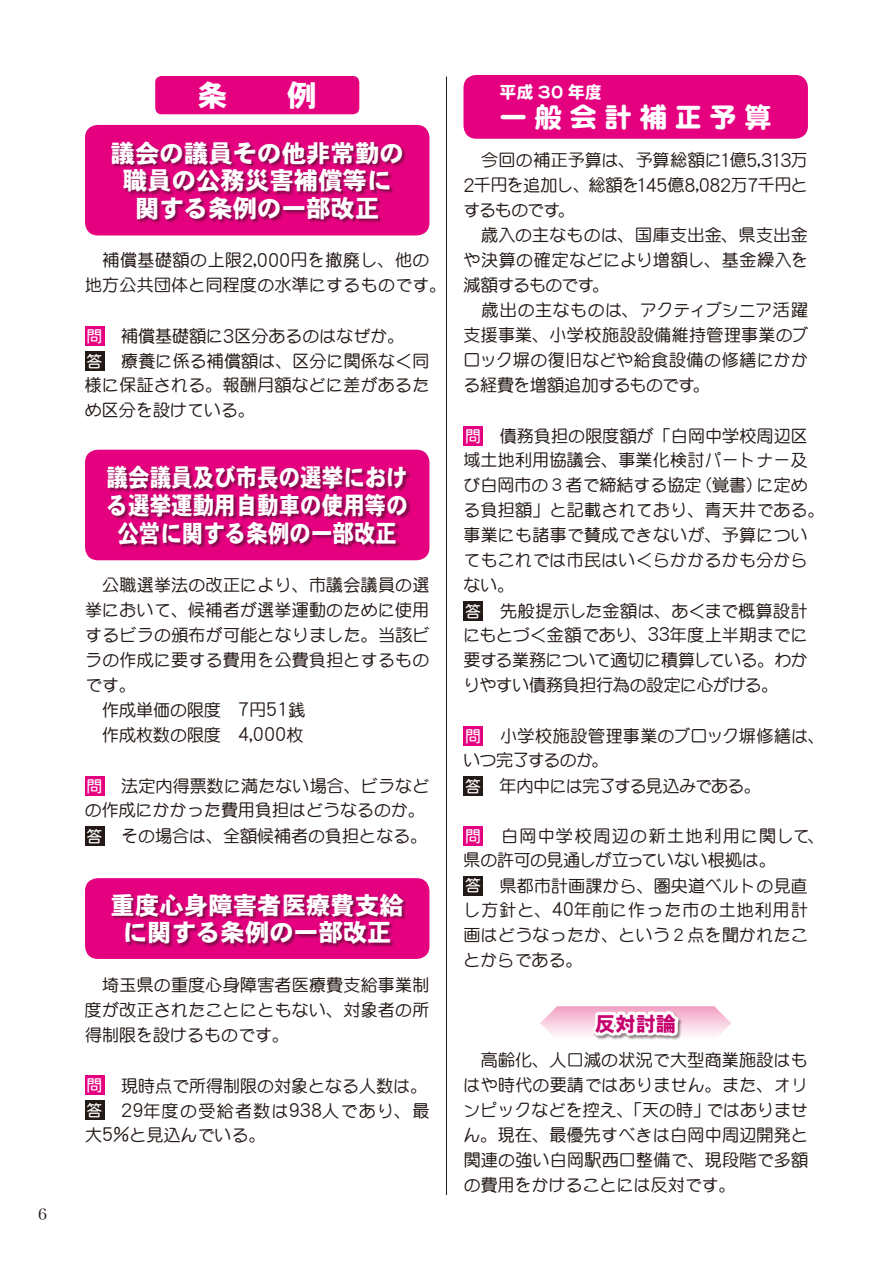
<style>
.page{position:relative;width:893px;height:1263px;background:#fff}
.page>*{position:absolute;margin:0;border:0;box-sizing:border-box;transform-origin:0 0}
.t1{font:29.7px "DFPHS Gothic CID W9";color:#fff}
.t2{font:600 27.6px "DFP Maru Gothic CID";letter-spacing:.265em;color:#fff}
.t3{font:24.45px/27.6px "DFPHS Gothic CID W9";color:#fff;text-align:center}
.t4{font:24.45px/27.6px "DFPHS Gothic CID W9";color:#fff;text-align:center;scale:.88 1}
.t5{font:20.25px "DFPHS Gothic CID W9";color:#c6006f}
.t6{font:500 16.95px/25px "DFP Maru Gothic CID";letter-spacing:.015em;color:#231916;text-align:justify}
.t7{font:500 16.95px "DFP Maru Gothic CID";letter-spacing:-.03em;color:#231916}
.t8{font:600 16.95px "DFP Maru Gothic CID";color:#fff}
.t9{font:15.45px "Hira Min Pro W3";color:#231916}
.s1{font-size:18.75px}
.s2{font-family:"DFPHS Maru Gothic CID W4";font-weight:400;font-size:15.9px;color:#fff}
</style>
<div class="page">
<hr style="left:446px;top:77px;width:1px;height:1118px;background:#231916">
<div style="left:155px;top:76px;width:204px;height:38px;background:#e4007f;border-radius:6px"></div>
<div style="left:85px;top:125px;width:344px;height:110px;background:#e4007f;border-radius:13px"></div>
<div style="left:111px;top:141px;width:295px;height:83px;background:#231916;opacity:.5"></div>
<div style="left:85px;top:326px;width:19px;height:19px;background:#e4007f"></div>
<div style="left:85px;top:351px;width:19px;height:19px;background:#231916"></div>
<div style="left:85px;top:450px;width:344px;height:110px;background:#e4007f;border-radius:13px"></div>
<div style="left:107px;top:466px;width:304px;height:83px;background:#231916;opacity:.5"></div>
<div style="left:85px;top:776px;width:19px;height:19px;background:#e4007f"></div>
<div style="left:85px;top:826px;width:19px;height:19px;background:#231916"></div>
<div style="left:85px;top:878px;width:344px;height:81px;background:#e4007f;border-radius:13px"></div>
<div style="left:112px;top:893px;width:296px;height:55px;background:#231916;opacity:.5"></div>
<div style="left:85px;top:1076px;width:19px;height:19px;background:#e4007f"></div>
<div style="left:85px;top:1101px;width:19px;height:19px;background:#231916"></div>
<div style="left:463px;top:75px;width:345px;height:64px;background:#e4007f;border-radius:13px"></div>
<div style="left:463px;top:426px;width:20px;height:19px;background:#e4007f"></div>
<div style="left:463px;top:601px;width:20px;height:19px;background:#231916"></div>
<div style="left:463px;top:726px;width:20px;height:19px;background:#e4007f"></div>
<div style="left:463px;top:776px;width:20px;height:19px;background:#231916"></div>
<div style="left:463px;top:826px;width:20px;height:19px;background:#e4007f"></div>
<div style="left:463px;top:876px;width:20px;height:19px;background:#231916"></div>
<svg style="left:540px;top:1006px;width:191px;height:34px"></svg>
<p class="t9" style="left:38px;top:1201px;width:11px">6</p>
<h1 class="t1" style="left:198px;top:79px;width:121px">条　　例</h1>
<h3 class="t3" style="left:111px;top:139px;width:295px">議会の議員その他非常勤の職員の公務災害補償等に関する条例の一部改正</h3>
<p class="t6" style="left:85px;top:247px;width:363px;text-align:center">補償基礎額の上限<span class="s1">2,000</span>円を撤廃し、他の<br>地方公共団体と同程度の水準にするものです。</p>
<p class="t6" style="left:85px;top:324px;width:346px;line-height:24.6px;text-align:left"><span class="s2">問</span> 補償基礎額に<span class="s1">3</span>区分あるのはなぜか。<br><span class="s2">答</span> 療養に係る補償額は、区分に関係なく同様に保証される。報酬月額などに差があるため区分を設けている。</p>
<h3 class="t4" style="left:107px;top:463px;width:344px">議会議員及び市長の選挙における選挙運動用自動車の使用等の公営に関する条例の一部改正</h3>
<p class="t6" style="left:102px;top:572px;width:329px">公職選挙法の改正により、市議会議員の選</p>
<p class="t6" style="left:85px;top:597px;width:346px">挙において、候補者が選挙運動のために使用</p>
<p class="t6" style="left:85px;top:622px;width:346px">するビラの頒布が可能となりました。当該ビ</p>
<p class="t6" style="left:85px;top:647px;width:346px">ラの作成に要する費用を公費負担とするもの</p>
<p class="t6" style="left:85px;top:672px;width:53px">です。</p>
<p class="t6" style="left:102px;top:697px;width:205px">作成単価の限度 <span class="s1">7</span>円<span class="s1">51</span>銭</p>
<p class="t6" style="left:102px;top:722px;width:203px">作成枚数の限度 <span class="s1">4,000</span>枚</p>
<p class="t6" style="left:85px;top:774px;width:346px;line-height:23.9px"><span class="s2">問</span> 法定内得票数に満たない場合、ビラなどの作成にかかった費用負担はどうなるのか。</p>
<p class="t6" style="left:87px;top:823px;width:342px"><span class="s2">答</span> その場合は、全額候補者の負担となる。</p>
<h3 class="t3" style="left:111px;top:891px;width:295px">重度心身障害者医療費支給に関する条例の一部改正</h3>
<p class="t6" style="left:85px;top:972px;width:346px;text-indent:17px">埼玉県の重度心身障害者医療費支給事業制度が改正されたことにともない、対象者の所得制限を設けるものです。</p>
<p class="t6" style="left:85px;top:1073px;width:346px;line-height:24.5px;text-align:left"><span class="s2">問</span> 現時点で所得制限の対象となる人数は。<span class="s2">答</span> <span class="s1">29</span>年度の受給者数は<span class="s1">938</span>人であり、最大<span class="s1">5%</span>と見込んでいる。</p>
<p class="t8" style="left:500px;top:82px;width:104px">平成 30 年度</p>
<h2 class="t2" style="left:500px;top:102px;width:274px">一般会計補正予算</h2>
<p class="t6" style="left:463px;top:147px;width:346px;text-indent:18px">今回の補正予算は、予算総額に<span class="s1">1</span>億<span class="s1">5,313</span>万<span class="s1">2</span>千円を追加し、総額を<span class="s1">145</span>億<span class="s1">8,082</span>万<span class="s1">7</span>千円とするものです。</p>
<p class="t6" style="left:464px;top:222px;width:346px;text-indent:18px">歳入の主なものは、国庫支出金、県支出金や決算の確定などにより増額し、基金繰入を減額するものです。</p>
<p class="t6" style="left:464px;top:297px;width:346px;text-indent:18px">歳出の主なものは、アクティブシニア活躍支援事業、小学校施設設備維持管理事業のブロック塀の復旧などや給食設備の修繕にかかる経費を増額追加するものです。</p>
<p class="t6" style="left:463px;top:423px;width:363px;text-align:left"><span class="s2">問</span> 債務負担の限度額が「白岡中学校周辺区域土地利用協議会、事業化検討パートナー及び白岡市の３者で締結する協定（覚書）に定める負担額」と記載されており、青天井である。事業にも諸事で賛成できないが、予算についてもこれでは市民はいくらかかるかも分からない。<br><span class="s2">答</span> 先般提示した金額は、あくまで概算設計</p>
<p class="t6" style="left:463px;top:622px;width:346px">にもとづく金額であり、<span class="s1">33</span>年度上半期までに要する業務について適切に積算している。わかりやすい債務負担行為の設定に心がける。</p>
<p class="t6" style="left:463px;top:724px;width:363px;line-height:23.9px"><span class="s2">問</span> 小学校施設管理事業のブロック塀修繕は、いつ完了するのか。</p>
<p class="t7" style="left:465px;top:777px;width:297px"><span class="s2">答</span> 年内中には完了する見込みである。</p>
<p class="t6" style="left:463px;top:823px;width:363px;line-height:23.9px"><span class="s2">問</span> 白岡中学校周辺の新土地利用に関して、県の許可の見通しが立っていない根拠は。</p>
<p class="t6" style="left:463px;top:873px;width:346px;line-height:24.6px"><span class="s2">答</span> 県都市計画課から、圏央道ベルトの見直し方針と、<span class="s1">40</span>年前に作った市の土地利用計画はどうなったか、という２点を聞かれたことからである。</p>
<p class="t5" style="left:595px;top:1012px;width:82px">反対討論</p>
<p class="t6" style="left:463px;top:1047px;width:346px;text-indent:17px">高齢化、人口減の状況で大型商業施設はもはや時代の要請ではありません。また、オリンピックなどを控え、「天の時」ではありません。現在、最優先すべきは白岡中周辺開発と関連の強い白岡駅西口整備で、現段階で多額の費用をかけることには反対です。</p>
</div>
